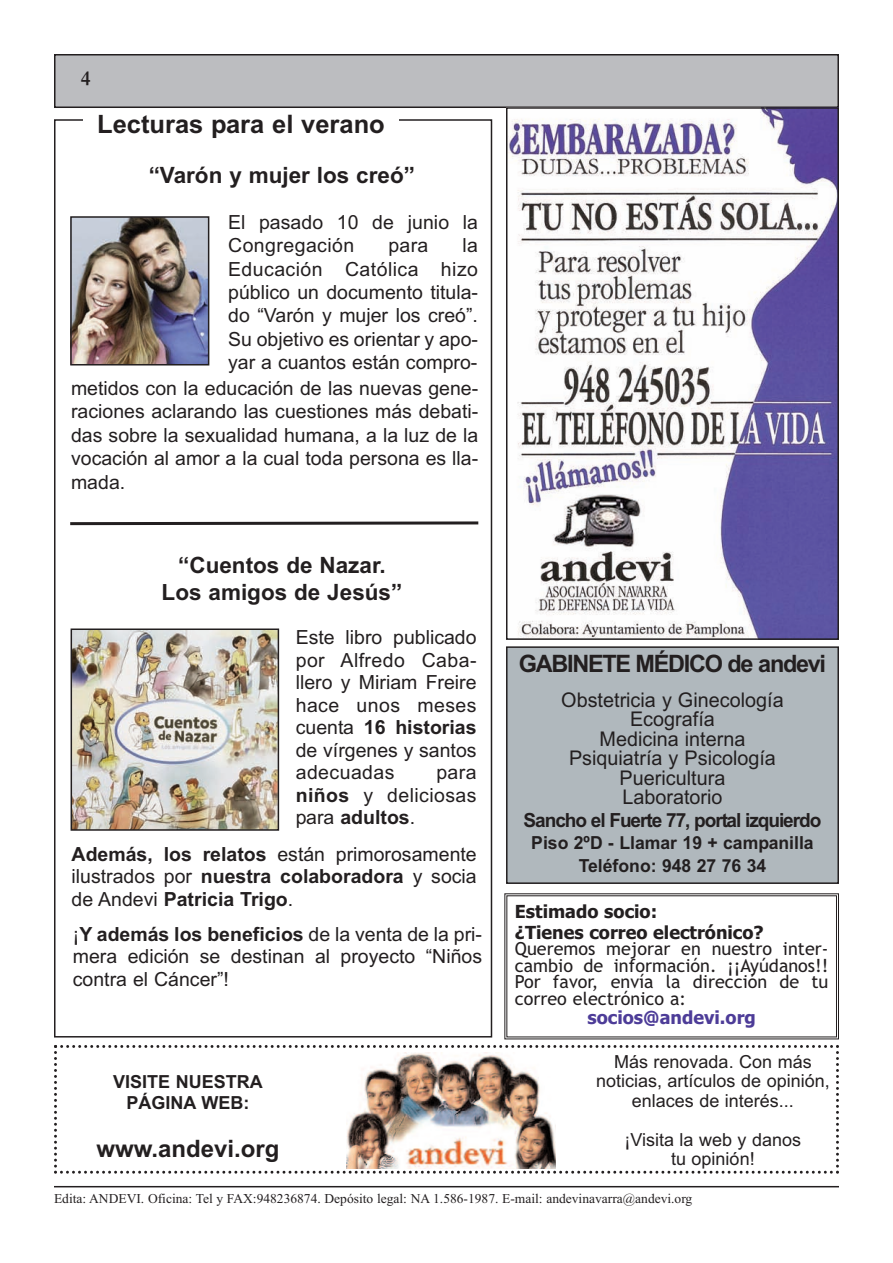
<style>
.page{position:relative;width:893px;height:1263px;background:#fff}
.page>*{position:absolute;margin:0;border:0;box-sizing:border-box;transform-origin:0 0}
.t1{font:700 25.5px "Arial";color:#231f20}
.t2{font:700 24px "Arial";letter-spacing:-.055em;color:#231f20}
.t3{font:700 24px "Arial";color:#231f20}
.t4{font:700 22.5px/27px "Arial";color:#231f20;text-align:center}
.t5{font:700 21px "Garamond";color:#231f20}
.t6{font:20.25px/19.5px "Arial";color:#231f20;text-align:center}
.t7{font:19.5px/23.4px "Arial";color:#231f20;text-align:justify}
.t8{font:700 19.5px/22.5px "Arial";letter-spacing:-.055em;color:#231f20;text-align:justify}
.t9{font:18px/16.5px "Trebuchet MS";color:#231f20;text-align:justify}
.t10{font:18px/19.5px "Arial";color:#231f20;text-align:center}
.t11{font:700 18px/22.5px "Arial";color:#231f20;text-align:center}
.t12{font:700 18px/21px "Tahoma";color:#231f20}
.t13{font:700 18px "Tahoma";color:#4d3c98}
.t14{font:13.5px "Times New Roman";color:#231f20}
.s1{font-weight:700}
.s2{font-weight:400}
</style>
<div class="page">
<div style="left:55px;top:55px;width:783px;height:52px;background:#bcbdc0"></div>
<div style="left:54px;top:54px;width:785px;height:54px;border:2px solid #231f20"></div>
<hr style="left:54px;top:1186px;width:785px;height:1px;background:#231f20">
<img style="left:509px;top:110px;width:327px;height:527px">
<div style="left:506px;top:107px;width:333px;height:533px;border:2px solid #231f20"></div>
<div style="left:507px;top:647px;width:331px;height:236px;background:#b0b8bd"></div>
<div style="left:506px;top:646px;width:333px;height:238px;border:2px solid #231f20"></div>
<svg style="left:54px;top:1045px;width:785px;height:129px"></svg>
<div style="left:327px;top:1052px;width:240px;height:116px;background:#fff"></div>
<img style="left:346px;top:1052px;width:210px;height:116px">
<svg style="left:70px;top:521px;width:409px;height:5px"></svg>
<img style="left:73px;top:219px;width:133px;height:143px">
<div style="left:70px;top:216px;width:139px;height:149px;border:2px solid #231f20"></div>
<img style="left:74px;top:631px;width:202px;height:197px">
<div style="left:71px;top:628px;width:208px;height:203px;border:2px solid #231f20"></div>
<p class="t5" style="left:81px;top:65px;width:11px">4</p>
<h1 class="t1" style="left:97px;top:109px;width:289px">Lecturas para el verano</h1>
<p class="t4" style="left:149px;top:162px;width:268px">“Varón y mujer los creó”</p>
<p class="t7" style="left:228px;top:210px;width:251px">El pasado 10 de junio la<br>Congregación</p>
<p class="t7" style="left:228px;top:234px;width:251px;text-indent:234px">la Educación Católica hizo público un documento titula&shy;do “Varón y mujer los creó”.<br>Su objetivo es orientar y apo&shy;yar a cuantos están compro-</p>
<p class="t7" style="left:388px;top:234px;width:42px">para</p>
<p class="t7" style="left:71px;top:377px;width:409px">metidos con la educación de las nuevas gene&shy;raciones aclarando las cuestiones más debati&shy;das sobre la sexualidad humana, a la luz de la vocación al amor a la cual toda persona es lla&shy;mada.</p>
<p class="t4" style="left:162px;top:552px;width:242px">“Cuentos de Nazar.<br>Los amigos de Jesús”</p>
<p class="t7" style="left:296px;top:626px;width:182px;line-height:22.5px">Este libro publicado por Alfredo Caba&shy;llero y Miriam Freire hace unos meses cuenta <span class="s1">16 historias </span>de vírgenes y santos adecuadas</p>
<p class="t7" style="left:296px;top:761px;width:182px;line-height:22.5px;text-indent:141px">para <span class="s1">niños</span> y deliciosas para <span class="s1">adultos</span>.</p>
<p class="t8" style="left:72px;top:843px;width:407px">Además, los relatos <span class="s2">están primorosamente ilustrados por</span> nuestra colaboradora <span class="s2">y socia de Andevi</span> Patricia Trigo<span class="s2">.</span></p>
<p class="t7" style="left:73px;top:923px;width:411px;line-height:22.5px">¡<span class="s1">Y además los beneficios</span> de la venta de la pri&shy;mera edición se destinan al proyecto “Niños contra el Cáncer”!</p>
<p class="t11" style="left:113px;top:1071px;width:151px;line-height:21.6px">VISITE NUESTRA<br>PÁGINA WEB:</p>
<p class="t3" style="left:96px;top:1134px;width:185px">www.andevi.org</p>
<p class="t2" style="left:519px;top:650px;width:309px">GABINETE MÉDICO de andevi</p>
<p class="t6" style="left:561px;top:690px;width:224px">Obstetricia y Ginecología<br>Ecografía<br>Medicina interna<br>Psiquiatría y Psicología<br>Puericultura<br>Laboratorio</p>
<p class="t8" style="left:524px;top:809px;width:299px">Sancho el Fuerte 77, portal izquierdo</p>
<p class="t11" style="left:531px;top:832px;width:284px">Piso 2ºD - Llamar 19 + campanilla<br>Teléfono: 948 27 76 34</p>
<p class="t12" style="left:515px;top:901px;width:250px">Estimado socio:<br>¿Tienes correo electrónico?</p>
<p class="t9" style="left:515px;top:940px;width:315px">Queremos mejorar en nuestro inter&shy;cambio de información. ¡¡Ayúdanos!!<br>Por favor, envía la dirección de tu correo electrónico a:</p>
<p class="t13" style="left:587px;top:1007px;width:170px">socios@andevi.org</p>
<p class="t10" style="left:596px;top:1052px;width:235px">Más renovada. Con más noticias, artículos de opinión, enlaces de interés...</p>
<p class="t10" style="left:625px;top:1130px;width:178px">¡Visita la web y danos tu opinión!</p>
<p class="t14" style="left:54px;top:1190px;width:640px">Edita: ANDEVI. Oficina: Tel y FAX:948236874. Depósito legal: NA 1.586-1987. E-mail: andevinavarra@andevi.org</p>
</div>
